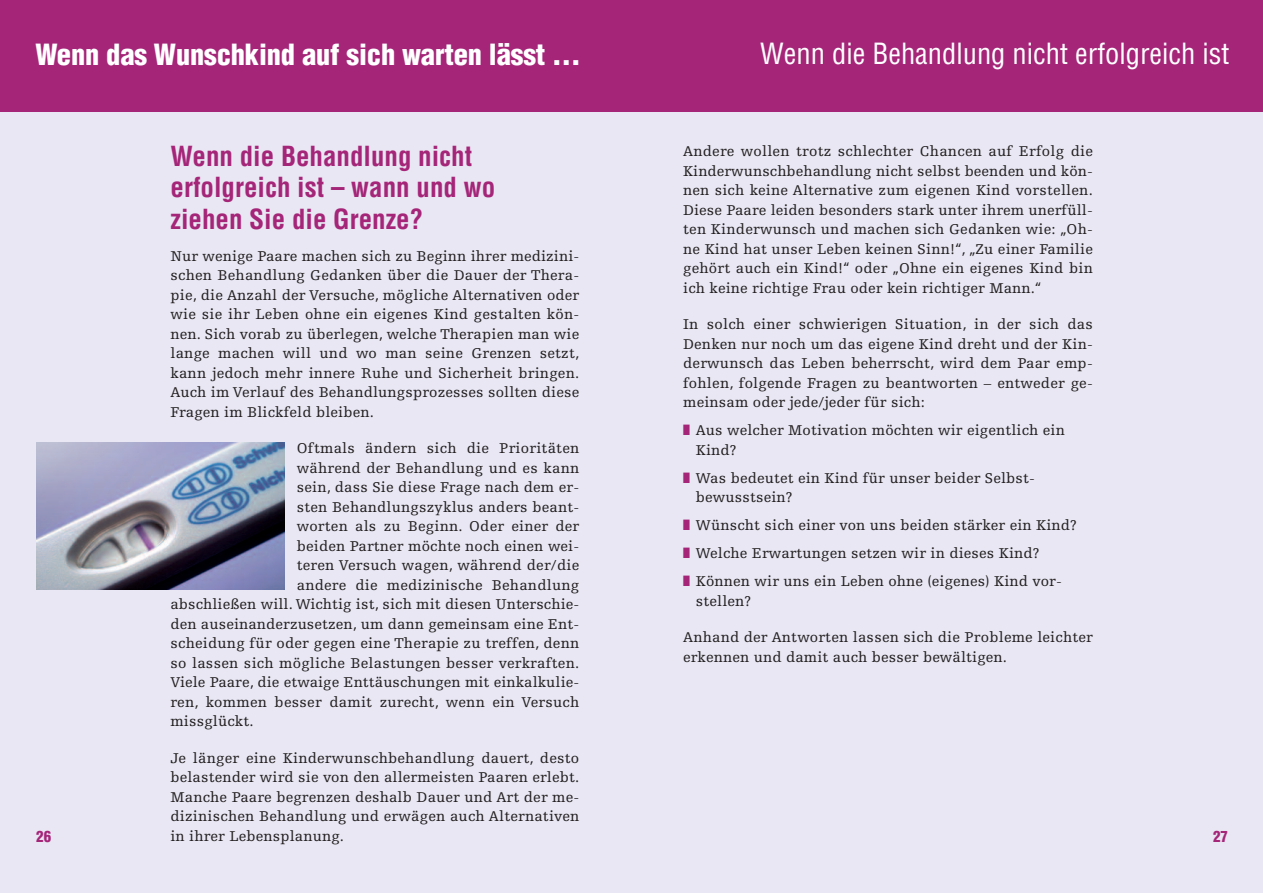
<style>
.page{position:relative;width:1263px;height:893px;background:#fff}
.page>*{position:absolute;margin:0;border:0;box-sizing:border-box;transform-origin:0 0}
.t1{font:condensed 28.5px "Helvetica LT Std";color:#fff}
.t2{font:900 condensed 28.5px "Helvetica";letter-spacing:-.005em;color:#fff}
.t3{font:700 condensed 27px/31.5px "Helvetica";color:#a52579}
.t4{font:15px/19.5px "Egyptienne F";letter-spacing:.01em;color:#231f20;text-align:justify}
.t5{font:900 condensed 15px "Helvetica";color:#a52579}
.s1{font-family:"Apple Icon 2";color:#a52579}
</style>
<div class="page">
<div style="left:632px;top:100px;width:631px;height:793px;background:#e8e7f3"></div>
<div style="left:631px;top:0;width:632px;height:112px;background:#a52579"></div>
<div style="left:0;top:100px;width:632px;height:793px;background:#e8e7f3"></div>
<div style="left:0;top:0;width:634px;height:112px;background:#a52579"></div>
<img style="left:36px;top:442px;width:249px;height:148px">
<h1 class="t2" style="left:35px;top:39px;width:547px">Wenn das Wunschkind auf sich warten lässt …</h1>
<h1 class="t1" style="left:760px;top:42px;width:471px">Wenn die Behandlung nicht erfolgreich ist</h1>
<p class="t5" style="left:36px;top:828px;width:17px">26</p>
<h2 class="t3" style="left:170px;top:140px;width:326px">Wenn die Behandlung nicht erfolgreich ist – wann und wo ziehen Sie die Grenze?</h2>
<p class="t4" style="left:170px;top:247px;width:410px">Nur wenige Paare machen sich zu Beginn ihrer medizini&shy;schen Behandlung Gedanken über die Dauer der Thera&shy;pie, die Anzahl der Versuche, mögliche Alternativen oder wie sie ihr Leben ohne ein eigenes Kind gestalten kön&shy;nen. Sich vorab zu überlegen, welche Therapien man wie lange machen will und wo man seine Grenzen setzt, kann jedoch mehr innere Ruhe und Sicherheit bringen.<br>Auch im Verlauf des Behandlungsprozesses sollten diese Fragen im Blickfeld bleiben.</p>
<p class="t4" style="left:297px;top:440px;width:284px">Oftmals ändern sich die Prioritäten während der Behandlung und es kann sein, dass Sie diese Frage nach dem er&shy;sten Behandlungszyklus anders beant&shy;worten als zu Beginn. Oder einer der beiden Partner möchte noch einen wei&shy;teren Versuch wagen, während der/die andere die medizinische Behandlung</p>
<p class="t4" style="left:170px;top:596px;width:410px">abschließen will. Wichtig ist, sich mit diesen Unterschie&shy;den auseinanderzusetzen, um dann gemeinsam eine Ent&shy;scheidung für oder gegen eine Therapie zu treffen, denn so lassen sich mögliche Belastungen besser verkraften.<br>Viele Paare, die etwaige Enttäuschungen mit einkalkulie&shy;ren, kommen besser damit zurecht, wenn ein Versuch missglückt.</p>
<p class="t4" style="left:170px;top:749px;width:410px">Je länger eine Kinderwunschbehandlung dauert, desto belastender wird sie von den allermeisten Paaren erlebt.<br>Manche Paare begrenzen deshalb Dauer und Art der me&shy;dizinischen Behandlung und erwägen auch Alternativen in ihrer Lebensplanung.</p>
<p class="t4" style="left:683px;top:143px;width:411px">Andere wollen trotz schlechter Chancen auf Erfolg die Kinderwunschbehandlung nicht selbst beenden und kön&shy;nen sich keine Alternative zum eigenen Kind vorstellen.<br>Diese Paare leiden besonders stark unter ihrem unerfüll&shy;ten Kinderwunsch und machen sich Gedanken wie: „Oh&shy;ne Kind hat unser Leben keinen Sinn!“, „Zu einer Familie gehört auch ein Kind!“ oder „Ohne ein eigenes Kind bin ich keine richtige Frau oder kein richtiger Mann.“</p>
<p class="t4" style="left:683px;top:316px;width:411px">In solch einer schwierigen Situation, in der sich das Denken nur noch um das eigene Kind dreht und der Kin&shy;derwunsch das Leben beherrscht, wird dem Paar emp&shy;fohlen, folgende Fragen zu beantworten – entweder ge&shy;meinsam oder jede/jeder für sich:</p>
<p class="t4" style="left:696px;top:422px;width:370px;text-indent:-13px"><span class="s1">N</span> Aus welcher Motivation möchten wir eigentlich ein<br>Kind?</p>
<p class="t4" style="left:696px;top:469px;width:341px;text-indent:-13px"><span class="s1">N</span> Was bedeutet ein Kind für unser beider Selbst&shy;bewusstsein?</p>
<p class="t4" style="left:683px;top:512px;width:395px;line-height:28px;text-align:left"><span class="s1">N</span> Wünscht sich einer von uns beiden stärker ein Kind?<br><span class="s1">N</span> Welche Erwartungen setzen wir in dieses Kind?<br><span class="s1">N</span> Können wir uns ein Leben ohne (eigenes) Kind vor-</p>
<p class="t4" style="left:696px;top:592px;width:57px">stellen?</p>
<p class="t4" style="left:683px;top:629px;width:411px">Anhand der Antworten lassen sich die Probleme leichter erkennen und damit auch besser bewältigen.</p>
<p class="t5" style="left:1213px;top:828px;width:16px">27</p>
</div>
